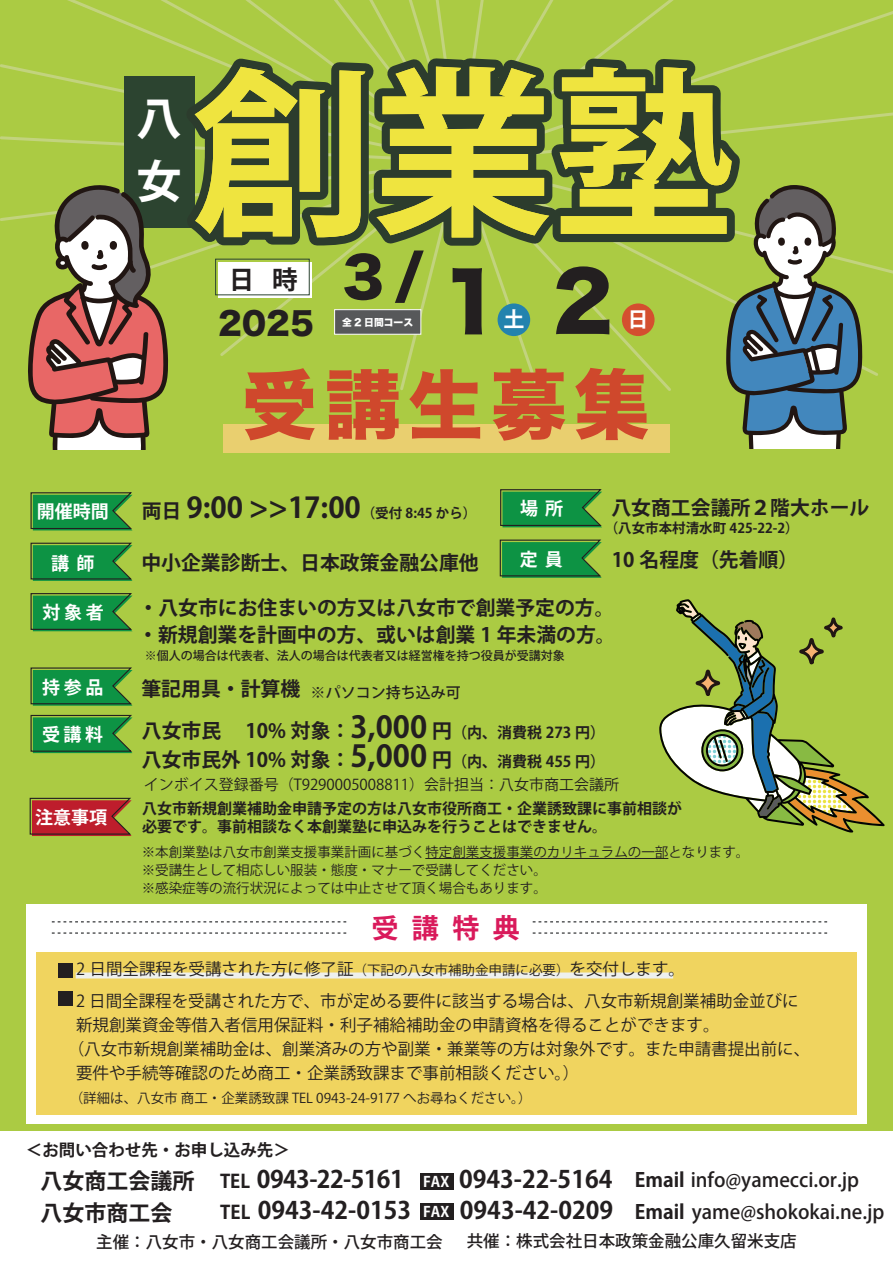
<style>
.page{position:relative;width:893px;height:1263px;background:#abcb43}
.page>*{position:absolute;margin:0;border:0;box-sizing:border-box;transform-origin:0 0}
.t1{font:700 181.05px "Koz Go Pr 6 N";color:#efe43f}
.t2{font:79.35px "Hira Kaku Std W8";color:#231f20}
.t3{font:75.6px "Hira Kaku Std W8";letter-spacing:.1em;color:#cf482c}
.t4{font:54px "Hira Kaku Std W8";color:#231f20}
.t5{font:700 45.3px/63.4px "Koz Go Pr 6 N";color:#fff}
.t6{font:30.9px "Hira Kaku Std W8";color:#231f20}
.t7{font:700 28.5px "Koz Go Pr 6 N";color:#231f20}
.t8{font:700 27px "Koz Go Pr 6 N";color:#d91a5b}
.t9{font:700 25.5px "Koz Go Pr 6 N";color:#231f20}
.t10{font:700 24px "Koz Go Pr 6 N";color:#231f20}
.t11{font:700 24px "Koz Go Pr 6 N";letter-spacing:-.025em;color:#231f20}
.t12{font:700 22.05px "Koz Go Pr 6 N";color:#231f20}
.t13{font:700 21px "Koz Go Pr 6 N";color:#fff}
.t14{font:700 19.8px/27.3px "Koz Go Pr 6 N";color:#231f20}
.t15{font:500 19.5px/32.2px "Koz Go Pr 6 N";color:#231f20}
.t16{font:700 18px "Koz Go Pr 6 N";letter-spacing:.2em;color:#fff}
.t17{font:16.5px "Koz Go Pr 6 N";color:#231f20}
.t18{font:500 16.5px "Koz Go Pr 6 N";color:#231f20}
.t19{font:700 16.5px "Koz Go Pr 6 N";color:#231f20}
.t20{font:700 15px/18px "Koz Go Pr 6 N";color:#231f20}
.t21{font:15px "Koz Go Pr 6 N";color:#231f20}
.t22{font:500 15px "Koz Go Pr 6 N";color:#231f20}
.t23{font:700 14.4px/30.6px "Koz Go Pr 6 N";color:#fff}
.t24{font:13.5px/18.3px "Koz Go Pr 6 N";color:#231f20}
.t25{font:700 13.5px "Koz Go Pr 6 N";color:#231f20}
.t26{font:500 12px "Koz Go Pr 6 N";color:#231f20}
.t27{font:9.75px "Hira Kaku Std W8";color:#fff}
.s1{font-size:53.7px}
.s2{font-size:19.8px}
.s3{font-weight:700;font-size:19.8px}
.s4{font-size:30px}
.s5{font-size:15px}
.s6{font-size:13.5px}
.s7{font-size:22.05px}
.s8{font-size:18.6px}
.s9{font-weight:700}
</style>
<div class="page">
<div style="left:0;top:1131px;width:893px;height:132px;background:#fff"></div>
<div style="left:26px;top:904px;width:840px;height:220px;background:#fff"></div>
<div style="left:223px;top:424px;width:447px;height:29px;background:#e9cf6f"></div>
<svg style="left:30px;top:492px;width:103px;height:38px;background:#249140"></svg>
<svg style="left:500px;top:489px;width:102px;height:38px;background:#239040"></svg>
<svg style="left:30px;top:542px;width:103px;height:39px;background:#269140"></svg>
<svg style="left:30px;top:714px;width:103px;height:39px;background:#269240"></svg>
<svg style="left:29px;top:797px;width:103px;height:39px;background:#ae372e"></svg>
<svg style="left:499px;top:539px;width:103px;height:39px;background:#269140"></svg>
<svg style="left:30px;top:593px;width:103px;height:38px;background:#249040"></svg>
<svg style="left:30px;top:667px;width:103px;height:39px;background:#269140"></svg>
<hr style="left:425px;top:858px;width:243px;height:1px;background:#231f20">
<div style="left:36px;top:952px;width:820px;height:162px;background:#f0d45f"></div>
<div style="left:420px;top:1173px;width:33px;height:16px;background:#231f20"></div>
<div style="left:420px;top:1204px;width:33px;height:16px;background:#231f20"></div>
<svg style="left:52px;top:932px;width:295px;height:2px"></svg>
<svg style="left:52px;top:921px;width:295px;height:1px"></svg>
<svg style="left:533px;top:932px;width:295px;height:2px"></svg>
<svg style="left:533px;top:921px;width:295px;height:1px"></svg>
<svg style="left:661px;top:601px;width:220px;height:229px"></svg>
<svg style="left:0;top:0;width:893px;height:450px"></svg>
<div style="left:76px;top:972px;width:597px;height:6px;background:#eef0ed"></div>
<div style="left:58px;top:963px;width:14px;height:14px;background:#231f20"></div>
<div style="left:58px;top:992px;width:14px;height:14px;background:#231f20"></div>
<h3 class="t5" style="left:136px;top:88px;width:46px">八女</h3>
<h1 class="t1" style="left:191px;top:52px;width:544px">創業塾</h1>
<h3 class="t9" style="left:229px;top:266px;width:70px">日 時</h3>
<h3 class="t4" style="left:342px;top:247px;width:84px">3<span class="s1">/</span></h3>
<h3 class="t6" style="left:218px;top:306px;width:97px">2025</h3>
<p class="t27" style="left:342px;top:317px;width:73px">全 2 日間コース</p>
<h2 class="t2" style="left:441px;top:258px;width:174px">1 2</h2>
<p class="t13" style="left:503px;top:307px;width:22px">土</p>
<p class="t13" style="left:628px;top:308px;width:22px">日</p>
<h3 class="t3" style="left:242px;top:363px;width:410px">受講生募集</h3>
<h3 class="t7" style="left:142px;top:492px;width:221px"><span class="s2">両日</span> 9:00 &gt;&gt;17:00</h3>
<p class="t14" style="left:611px;top:495px;width:259px">八女商工会議所２階大ホール</p>
<p class="t16" style="left:37px;top:502px;width:73px">開催時間</p>
<p class="t16" style="left:520px;top:498px;width:45px">場所</p>
<p class="t16" style="left:51px;top:553px;width:45px">講師</p>
<p class="t25" style="left:362px;top:506px;width:116px">（受付 8:45 から）</p>
<p class="t25" style="left:605px;top:521px;width:195px">（八女市本村清水町 425-22-2）</p>
<p class="t14" style="left:141px;top:549px;width:339px">中小企業診断士、日本政策金融公庫他</p>
<p class="t14" style="left:612px;top:547px;width:188px">10 名程度（先着順）</p>
<p class="t16" style="left:520px;top:549px;width:45px">定員</p>
<p class="t16" style="left:42px;top:602px;width:63px">対象者</p>
<p class="t16" style="left:42px;top:677px;width:63px">持参品</p>
<p class="t16" style="left:42px;top:724px;width:63px">受講料</p>
<p class="t16" style="left:35px;top:807px;width:73px">注意事項</p>
<p class="t14" style="left:138px;top:594px;width:479px">・八女市にお住まいの方又は八女市で創業予定の方。・新規創業を計画中の方、或いは創業 1 年未満の方。</p>
<p class="t26" style="left:145px;top:649px;width:421px">※個人の場合は代表者、法人の場合は代表者又は経営権を持つ役員が受講対象</p>
<p class="t22" style="left:141px;top:684px;width:321px"><span class="s3">筆記用具・計算機</span> ※パソコン持ち込み可</p>
<p class="t14" style="left:142px;top:718px;width:465px">八女市民 　10% 対象：<span class="s4">3,000</span> 円<span class="s5">（内、消費税 273 円）</span></p>
<p class="t14" style="left:142px;top:747px;width:465px">八女市民外 10% 対象：<span class="s4">5,000</span> 円<span class="s5">（内、消費税 455 円）</span></p>
<p class="t21" style="left:144px;top:776px;width:477px">インボイス登録番号（T9290005008811）会計担当：八女市商工会議所</p>
<p class="t20" style="left:142px;top:800px;width:542px">八女市新規創業補助金申請予定の方は八女市役所商工・企業誘致課に事前相談が必要です。事前相談なく本創業塾に申込みを行うことはできません。</p>
<p class="t24" style="left:142px;top:843px;width:609px">※本創業塾は八女市創業支援事業計画に基づく特定創業支援事業のカリキュラムの一部となります。</p>
<p class="t24" style="left:142px;top:861px;width:406px">※受講生として相応しい服装・態度・マナーで受講してください。※感染症等の流行状況によっては中止させて頂く場合もあります。</p>
<h3 class="t8" style="left:371px;top:913px;width:150px">受講特典</h3>
<p class="t17" style="left:76px;top:960px;width:610px">2 日間全課程を受講された方に修了証<span class="s6">（下記の八女市補助金申請に必要）</span>を交付します。</p>
<p class="t17" style="left:76px;top:991px;width:724px">2 日間全課程を受講された方で、市が定める要件に該当する場合は、八女市新規創業補助金並びに</p>
<p class="t17" style="left:76px;top:1015px;width:645px">新規創業資金等借入者信用保証料・利子補給補助金の申請資格を得ることができます。</p>
<p class="t17" style="left:68px;top:1039px;width:744px">（八女市新規創業補助金は、創業済みの方や副業・兼業等の方は対象外です。また申請書提出前に、</p>
<p class="t17" style="left:76px;top:1063px;width:505px">要件や手続等確認のため商工・企業誘致課まで事前相談ください。）</p>
<p class="t24" style="left:70px;top:1089px;width:463px">（詳細は、八女市 商工・企業誘致課 TEL 0943-24-9177 へお尋ねください。）</p>
<p class="t19" style="left:26px;top:1141px;width:265px">＜お問い合わせ先・お申し込み先＞</p>
<h3 class="t10" style="left:459px;top:1166px;width:155px">0943-22-5164</h3>
<h3 class="t11" style="left:40px;top:1166px;width:365px"><span class="s7">八女商工会議所</span> <span class="s8">TEL</span> 0943-22-5161</h3>
<p class="t15" style="left:635px;top:1164px;width:251px"><span class="s9">Email</span> info@yamecci.or.jp<br><span class="s9">Email</span> yame@shokokai.ne.jp</p>
<p class="t23" style="left:423px;top:1166px;width:28px">FAX<br>FAX</p>
<h3 class="t10" style="left:220px;top:1197px;width:192px"><span class="s8">TEL</span> 0943-42-0153</h3>
<h3 class="t12" style="left:40px;top:1200px;width:133px">八女市商工会</h3>
<h3 class="t10" style="left:460px;top:1197px;width:155px">0943-42-0209</h3>
<p class="t18" style="left:96px;top:1232px;width:348px">主催：八女市・八女商工会議所・八女市商工会</p>
<p class="t18" style="left:467px;top:1232px;width:331px">共催：株式会社日本政策金融公庫久留米支店</p>
</div>
